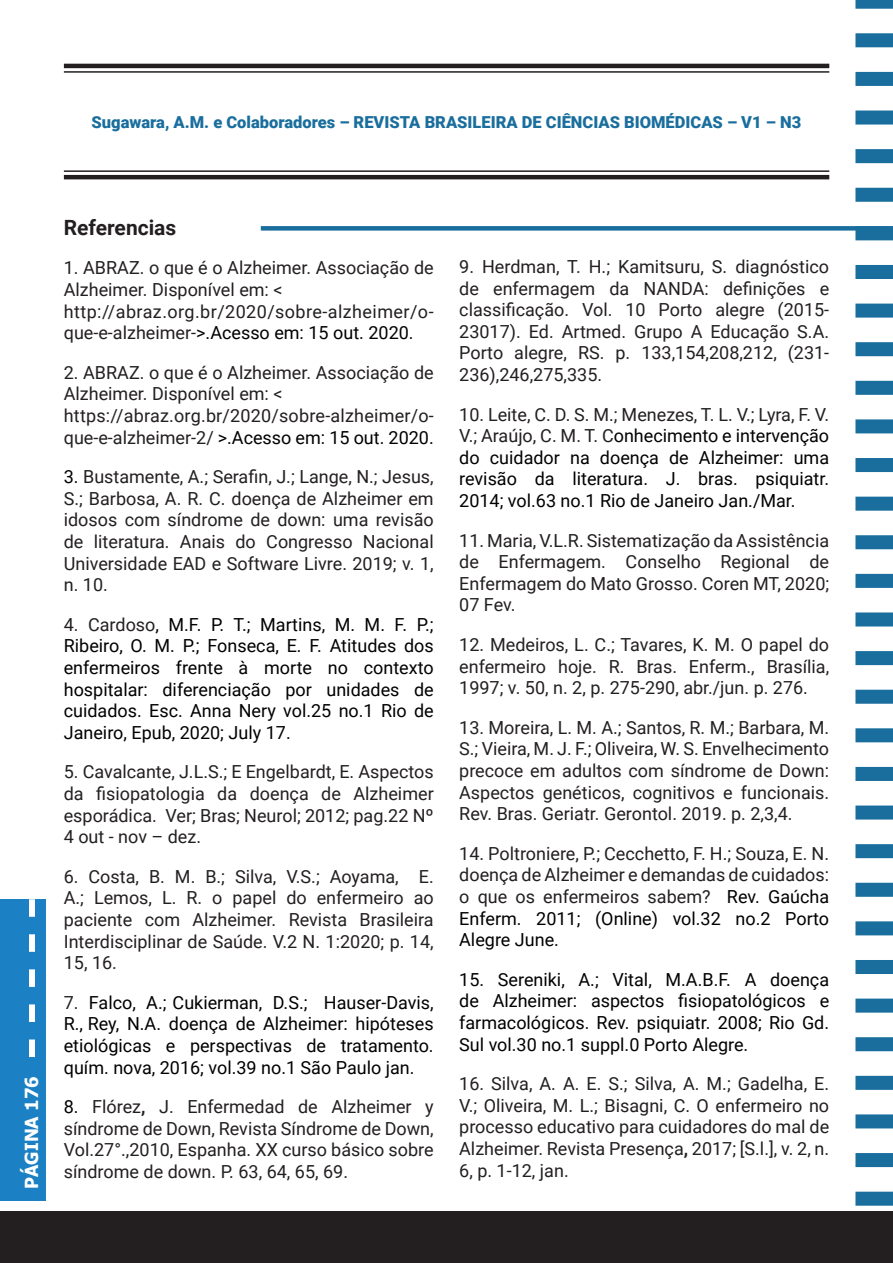
<style>
.page{position:relative;width:893px;height:1263px;background:#fff}
.page>*{position:absolute;margin:0;border:0;box-sizing:border-box;transform-origin:0 0}
.t1{font:700 21px "Roboto";color:#231f20}
.t2{font:18px/21.6px "Roboto";color:#231f20;text-align:justify}
.t3{font:18px/21.6px "Roboto";color:#000;text-align:justify}
.t4{font:700 18px "Tahoma";color:#fff}
.t5{font:900 16.5px "Roboto";color:#196e9d}
.s1{color:#000}
.s2{color:#231f20}
.s3{font-weight:700}
</style>
<div class="page">
<div style="left:0;top:899px;width:45px;height:301px;background:#1b81c4"></div>
<svg style="left:29px;top:899px;width:6px;height:158px"></svg>
<div style="left:0;top:1211px;width:893px;height:52px;background:#231f20"></div>
<hr style="left:64px;top:71px;width:765px;height:2px;background:#231f20">
<hr style="left:64px;top:64px;width:765px;height:4px;background:#231f20">
<hr style="left:64px;top:170px;width:765px;height:2px;background:#231f20">
<hr style="left:64px;top:175px;width:765px;height:4px;background:#231f20">
<div style="left:261px;top:226px;width:632px;height:5px;background:#196e9d"></div>
<div style="left:855px;top:1192px;width:38px;height:14px;background:#196e9d"></div>
<div style="left:855px;top:1153px;width:38px;height:14px;background:#196e9d"></div>
<div style="left:855px;top:1114px;width:38px;height:14px;background:#196e9d"></div>
<div style="left:855px;top:1076px;width:38px;height:14px;background:#196e9d"></div>
<div style="left:855px;top:1037px;width:38px;height:14px;background:#196e9d"></div>
<div style="left:855px;top:998px;width:38px;height:15px;background:#196e9d"></div>
<div style="left:855px;top:960px;width:38px;height:14px;background:#196e9d"></div>
<div style="left:855px;top:921px;width:38px;height:14px;background:#196e9d"></div>
<div style="left:855px;top:883px;width:38px;height:14px;background:#196e9d"></div>
<div style="left:855px;top:844px;width:38px;height:14px;background:#196e9d"></div>
<div style="left:855px;top:805px;width:38px;height:14px;background:#196e9d"></div>
<div style="left:855px;top:767px;width:38px;height:14px;background:#196e9d"></div>
<div style="left:855px;top:728px;width:38px;height:14px;background:#196e9d"></div>
<div style="left:855px;top:690px;width:38px;height:14px;background:#196e9d"></div>
<div style="left:855px;top:651px;width:38px;height:14px;background:#196e9d"></div>
<div style="left:855px;top:612px;width:38px;height:14px;background:#196e9d"></div>
<div style="left:855px;top:574px;width:38px;height:14px;background:#196e9d"></div>
<div style="left:855px;top:535px;width:38px;height:14px;background:#196e9d"></div>
<div style="left:855px;top:497px;width:38px;height:14px;background:#196e9d"></div>
<div style="left:855px;top:458px;width:38px;height:14px;background:#196e9d"></div>
<div style="left:855px;top:419px;width:38px;height:14px;background:#196e9d"></div>
<div style="left:855px;top:381px;width:38px;height:14px;background:#196e9d"></div>
<div style="left:855px;top:342px;width:38px;height:14px;background:#196e9d"></div>
<div style="left:855px;top:304px;width:38px;height:14px;background:#196e9d"></div>
<div style="left:855px;top:265px;width:38px;height:14px;background:#196e9d"></div>
<div style="left:855px;top:226px;width:38px;height:14px;background:#196e9d"></div>
<div style="left:855px;top:188px;width:38px;height:14px;background:#196e9d"></div>
<div style="left:855px;top:149px;width:38px;height:14px;background:#196e9d"></div>
<div style="left:855px;top:111px;width:38px;height:14px;background:#196e9d"></div>
<div style="left:855px;top:72px;width:38px;height:14px;background:#196e9d"></div>
<div style="left:855px;top:33px;width:38px;height:14px;background:#196e9d"></div>
<div style="left:855px;top:0;width:38px;height:9px;background:#196e9d"></div>
<p class="t5" style="left:92px;top:111px;width:711px">Sugawara, A.M. e Colaboradores – REVISTA BRASILEIRA DE CIÊNCIAS BIOMÉDICAS – V1 – N3</p>
<p class="t4" style="left:19px;top:1189px;width:114px;rotate:-90deg">PÁGINA 176</p>
<p class="t1" style="left:64px;top:213px;width:114px">Referencias</p>
<p class="t2" style="left:64px;top:256px;width:371px">1. ABRAZ. o que é o Alzheimer. Associação de<br>Alzheimer. Disponível em: &lt;</p>
<p class="t2" style="left:64px;top:300px;width:371px">http://abraz.org.br/2020/sobre-alzheimer/o&shy;que-e-alzheimer-<span class="s1">&gt;.Acesso em: 15 out. 2020.</span></p>
<p class="t2" style="left:64px;top:361px;width:371px">2. ABRAZ. o que é o Alzheimer. Associação de<br>Alzheimer. Disponível em: &lt;</p>
<p class="t2" style="left:64px;top:404px;width:371px">https://abraz.org.br/2020/sobre-alzheimer/o&shy;que-e-alzheimer-2/ <span class="s1">&gt;.Acesso em: 15 out. 2020.</span></p>
<p class="t2" style="left:64px;top:465px;width:371px"><span class="s1">3.</span> Bustamente, A.; Serafin, J.; Lange, N.; Jesus, S.; Barbosa, A. R. C. doença de Alzheimer em idosos com síndrome de down: uma revisão de literatura. Anais do Congresso Nacional Universidade EAD e Software Livre. 2019; v. 1, n. 10.</p>
<p class="t3" style="left:64px;top:613px;width:371px"><span class="s2">4. Cardoso</span>, M.F. P. T.; Martins, M. M. F. P.; Ribeiro, O. M. P.; Fonseca, E. F. Atitudes dos enfermeiros frente à morte no contexto hospitalar: diferenciação por unidades de cuidados. Esc. Anna Nery vol.25 no.1 Rio de Janeiro, Epub, 2020; July 17.</p>
<p class="t2" style="left:64px;top:760px;width:371px">5. Cavalcante, J.L.S.; E Engelbardt, E. Aspectos da fisiopatologia da doença de Alzheimer esporádica. Ver; Bras; Neurol; 2012; pag.22 Nº 4 out - nov – dez.</p>
<p class="t2" style="left:64px;top:865px;width:371px">6. Costa, B. M. B.; Silva, V.S.; Aoyama, E.<br>A.; Lemos, L. R. o papel do enfermeiro ao paciente com Alzheimer. Revista Brasileira Interdisciplinar de Saúde. V.2 N. 1:2020; p. 14, 15, 16.</p>
<p class="t3" style="left:64px;top:991px;width:371px"><span class="s2">7.</span> Falco, A.; Cukierman, D.S.; Hauser-Davis, R., Rey, N.A. doença de Alzheimer: hipóteses etiológicas e perspectivas de tratamento. quím. nova, 2016; vol.39 no.1 São Paulo jan.</p>
<p class="t2" style="left:64px;top:1095px;width:371px"><span class="s1">8.</span> Flórez<span class="s3">,</span> J. Enfermedad de Alzheimer y síndrome de Down, Revista Síndrome de Down, Vol.27°.,2010, Espanha. XX curso básico sobre síndrome de down. P. 63, 64, 65, 69.</p>
<p class="t2" style="left:459px;top:255px;width:371px">9. Herdman, T. H.; Kamitsuru, S. diagnóstico de enfermagem da NANDA: definições e classificação. Vol. 10 Porto alegre (2015- 23017). Ed. Artmed. Grupo A Educação S.A.<br>Porto alegre, RS. p. 133,154,208,212, (231- 236),246,275,335.</p>
<p class="t3" style="left:459px;top:403px;width:371px"><span class="s2">10. Leite, C. D. S. M.; Menezes, T. L. V.; Lyra, F. V.<br>V.; Araújo, C. M. T. C</span>onhecimento e intervenção do cuidador na doença de Alzheimer: uma revisão da literatura. J. bras. psiquiatr.<br>2014; vol.63 no.1 Rio de Janeiro Jan./Mar.</p>
<p class="t2" style="left:459px;top:529px;width:371px">11. Maria, V.L.R. Sistematização da Assistência de Enfermagem. Conselho Regional de Enfermagem do Mato Grosso. Coren MT, 2020; 07 Fev.</p>
<p class="t2" style="left:459px;top:633px;width:371px">12. Medeiros, L. C.; Tavares, K. M. O papel do enfermeiro hoje. R. Bras. Enferm., Brasília, 1997; v. 50, n. 2, p. 275-290, abr./jun. p. 276.</p>
<p class="t2" style="left:459px;top:716px;width:371px">13. Moreira, L. M. A.; Santos, R. M.; Barbara, M.<br>S.; Vieira, M. J. F.; Oliveira, W. S. Envelhecimento precoce em adultos com síndrome de Down:<br>Aspectos genéticos, cognitivos e funcionais.<br>Rev. Bras. Geriatr. Gerontol. 2019. p. 2,3,4.</p>
<p class="t2" style="left:459px;top:842px;width:371px">14. Poltroniere, P.; Cecchetto, F. H.; Souza, E. N. doença de Alzheimer e demandas de cuidados: o que os enfermeiros sabem? <span class="s1">Rev. Gaúcha Enferm. 2011; (Online) vol.32 no.2 Porto Alegre June.</span></p>
<p class="t3" style="left:459px;top:968px;width:371px">15. Sereniki, A.; Vital, M.A.B.F. A doença de Alzheimer: aspectos fisiopatológicos e farmacológicos. Rev. psiquiatr. 2008; Rio Gd.<br>Sul vol.30 no.1 suppl.0 Porto Alegre.</p>
<p class="t2" style="left:459px;top:1072px;width:371px">16. Silva, A. A. E. S.; Silva, A. M.; Gadelha, E.<br>V.; Oliveira, M. L.; Bisagni, C. O enfermeiro no processo educativo para cuidadores do mal de Alzheimer. Revista Presença<span class="s3">,</span> 2017; [S.l.], v. 2, n.<br>6, p. 1-12, jan.</p>
</div>
